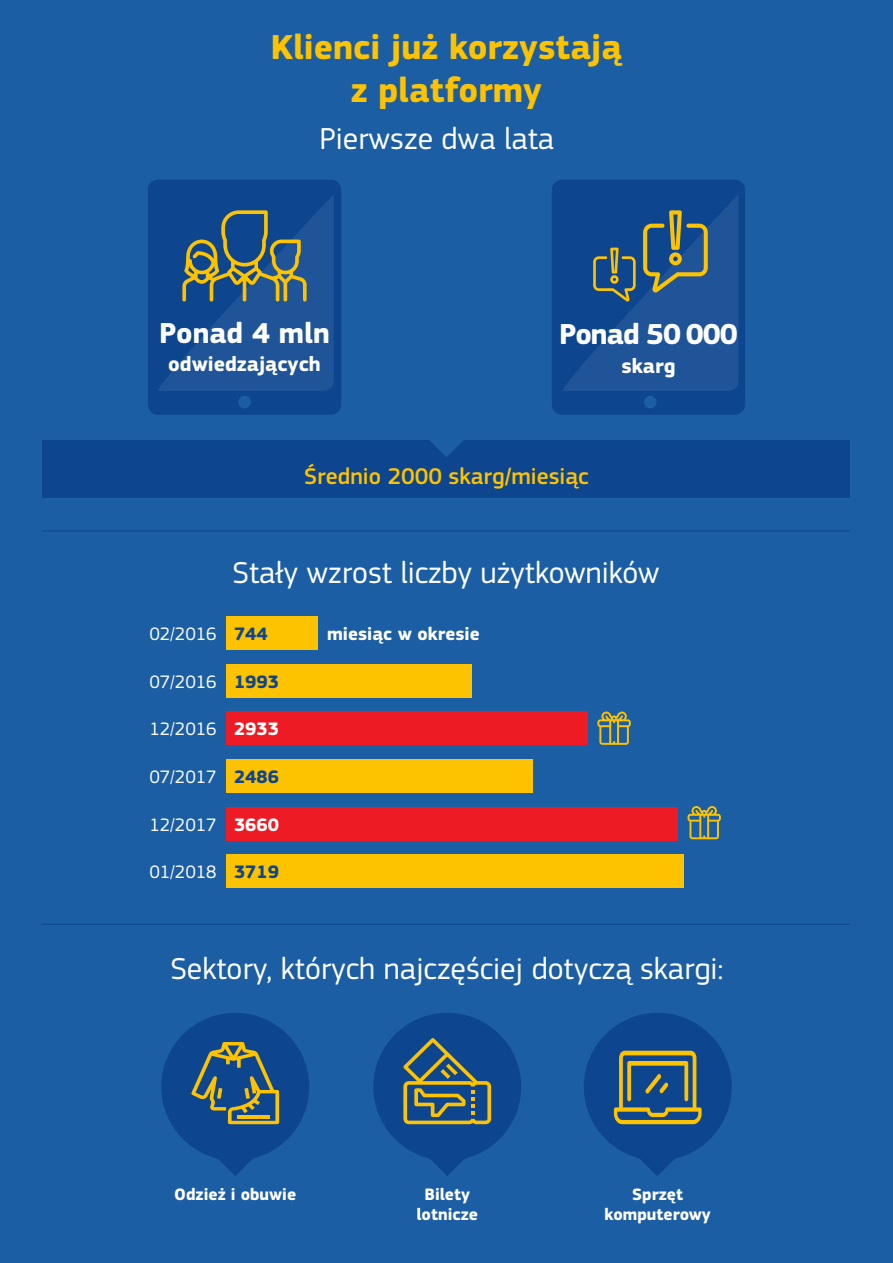
<style>
.page{position:relative;width:893px;height:1263px;background:#1c5ea3}
.page>*{position:absolute;margin:0;border:0;box-sizing:border-box;transform-origin:0 0}
.t1{font:700 36px/43.2px "EC Square Sans Pro";color:#fdc300;text-align:center}
.t2{font:31.5px "EC Square Sans Pro";color:#fff}
.t3{font:700 30px "EC Square Sans Pro";letter-spacing:-.03em;color:#fff}
.t4{font:700 30px "EC Square Sans Pro";color:#fff}
.t5{font:500 23.55px "EC Square Sans Pro";color:#fdc300}
.t6{font:700 21.3px "EC Square Sans Pro";color:#fff}
.t7{font:18.75px "EC Square Sans Pro";color:#fff}
.t8{font:700 18.75px "EC Square Sans Pro";color:#fff}
.t9{font:700 18.75px "EC Square Sans Pro";color:#0d458f}
.t10{font:700 17.25px/20.7px "EC Square Sans Pro";color:#fff;text-align:center}
</style>
<div class="page">
<div style="left:43px;top:440px;width:807px;height:57px;background:#0d458f"></div>
<svg style="left:430px;top:440px;width:33px;height:17px"></svg>
<div style="left:552px;top:180px;width:193px;height:235px;background:#0d458f;border-radius:11px"></div>
<svg style="left:563px;top:195px;width:175px;height:213px"></svg>
<div style="left:148px;top:180px;width:193px;height:235px;background:#0d458f;border-radius:11px"></div>
<svg style="left:158px;top:195px;width:176px;height:213px"></svg>
<hr style="left:43px;top:924px;width:807px;height:1px;background:#0d458f">
<hr style="left:43px;top:530px;width:807px;height:1px;background:#0d458f">
<div style="left:226px;top:616px;width:92px;height:33px;background:#fdc300"></div>
<div style="left:226px;top:664px;width:246px;height:33px;background:#fdc300"></div>
<div style="left:226px;top:711px;width:362px;height:34px;background:#ed1c24"></div>
<div style="left:226px;top:759px;width:306px;height:33px;background:#fdc300"></div>
<div style="left:226px;top:807px;width:452px;height:33px;background:#ed1c24"></div>
<div style="left:226px;top:854px;width:458px;height:34px;background:#fdc300"></div>
<svg style="left:597px;top:711px;width:34px;height:34px"></svg>
<svg style="left:687px;top:806px;width:34px;height:33px"></svg>
<div style="left:161px;top:1013px;width:148px;height:148px;background:#0d458f;border-radius:50%"></div>
<svg style="left:185px;top:1042px;width:97px;height:134px"></svg>
<hr style="left:237px;top:1116px;width:33px;height:3px;background:#fdc300">
<div style="left:373px;top:1013px;width:148px;height:148px;background:#0d458f;border-radius:50%"></div>
<svg style="left:395px;top:1038px;width:99px;height:138px"></svg>
<div style="left:584px;top:1013px;width:148px;height:148px;background:#0d458f;border-radius:50%"></div>
<svg style="left:611px;top:1051px;width:98px;height:125px"></svg>
<p class="t1" style="left:271px;top:27px;width:353px">Klienci już korzystają z platformy</p>
<p class="t2" style="left:320px;top:120px;width:236px">Pierwsze dwa lata</p>
<p class="t4" style="left:159px;top:315px;width:172px">Ponad 4 mln</p>
<p class="t6" style="left:168px;top:351px;width:154px">odwiedzających</p>
<p class="t3" style="left:559px;top:316px;width:180px">Ponad 50 000</p>
<p class="t6" style="left:621px;top:353px;width:56px">skarg</p>
<p class="t5" style="left:304px;top:462px;width:286px">Średnio 2000 skarg/miesiąc</p>
<p class="t2" style="left:232px;top:554px;width:428px">Stały wzrost liczby użytkowników</p>
<p class="t7" style="left:149px;top:623px;width:69px">02/2016</p>
<p class="t9" style="left:234px;top:622px;width:35px">744</p>
<p class="t8" style="left:327px;top:622px;width:154px">miesiąc w okresie</p>
<p class="t7" style="left:149px;top:670px;width:69px">07/2016</p>
<p class="t7" style="left:149px;top:718px;width:69px">12/2016</p>
<p class="t7" style="left:149px;top:766px;width:69px">07/2017</p>
<p class="t7" style="left:149px;top:813px;width:69px">12/2017</p>
<p class="t7" style="left:149px;top:861px;width:69px">01/2018</p>
<p class="t9" style="left:234px;top:670px;width:46px">1993</p>
<p class="t8" style="left:234px;top:718px;width:46px">2933</p>
<p class="t9" style="left:234px;top:765px;width:46px">2486</p>
<p class="t8" style="left:234px;top:813px;width:46px">3660</p>
<p class="t9" style="left:234px;top:861px;width:46px">3719</p>
<p class="t2" style="left:170px;top:950px;width:555px">Sektory, których najczęściej dotyczą skargi:</p>
<p class="t10" style="left:174px;top:1184px;width:123px">Odzież i obuwie</p>
<p class="t10" style="left:416px;top:1184px;width:63px">Bilety lotnicze</p>
<p class="t10" style="left:604px;top:1184px;width:108px">Sprzęt komputerowy</p>
</div>
